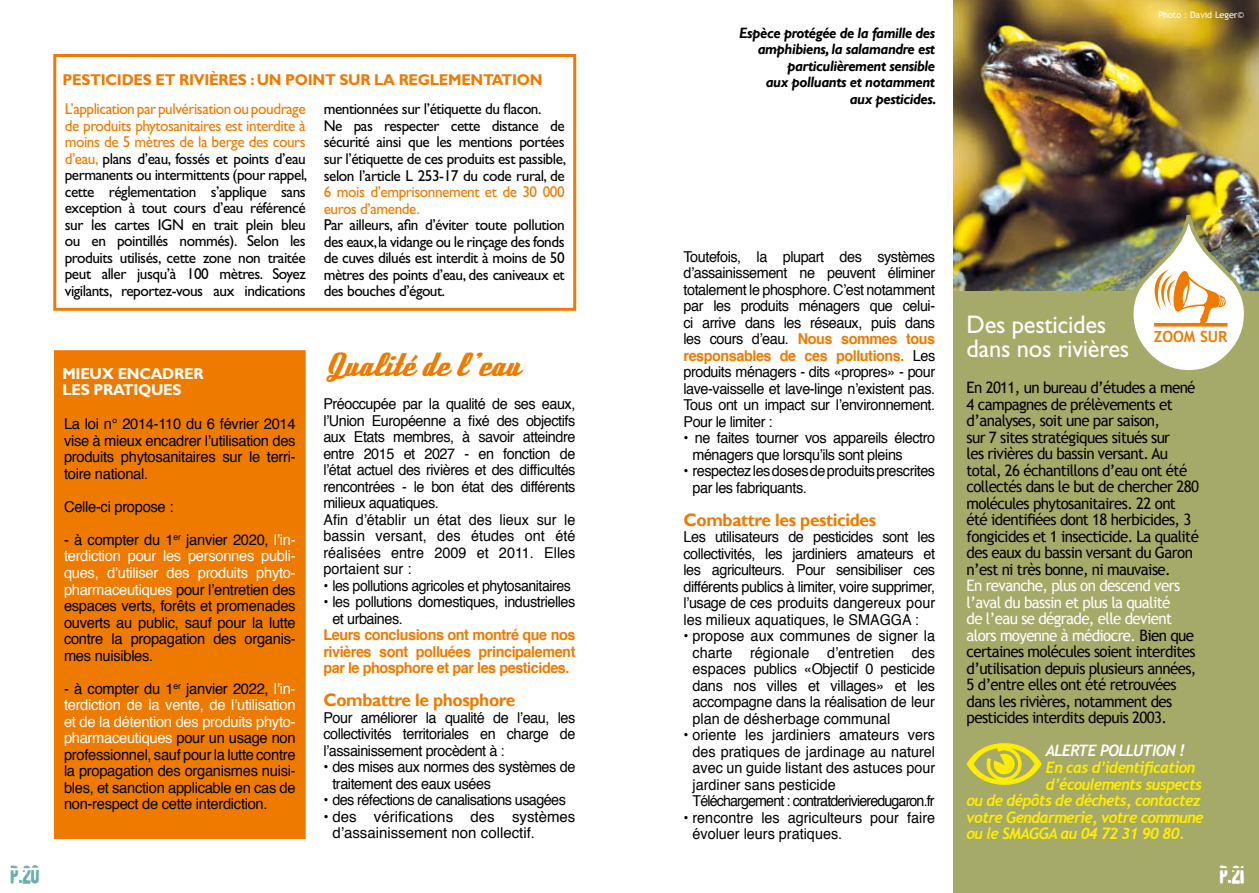
<style>
.page{position:relative;width:1259px;height:893px;background:#fff}
.page>*{position:absolute;margin:0;border:0;box-sizing:border-box;transform-origin:0 0}
.t1{font:39px "Waterline";color:#6bafab;scale:.9 1}
.t2{font:39px "Waterline";color:#fff;scale:.9 1}
.t3{font:31.5px "Deftone Stylus";color:#ee7b00;scale:.96 1}
.t4{font:25.5px/24px "Gill Sans";letter-spacing:-.01em;color:#fff;scale:.96 1}
.t5{font:700 18px "Gill Sans";letter-spacing:-.02em;color:#ee7b00;scale:.96 1}
.t6{font:15.75px/16.5px "Gill Sans";letter-spacing:-.03em;color:#000;text-align:justify}
.t7{font:15.75px/16.5px "Trebuchet MS";letter-spacing:-.04em;color:#000;scale:.96 1}
.t8{font:italic 700 15.75px "Trebuchet";letter-spacing:-.04em;color:#ffed00;scale:.96 1}
.t9{font:700 15.75px "Gill Sans";letter-spacing:-.02em;color:#ee7b00;scale:.96 1}
.t10{font:15.75px/16.5px "Gill Sans";letter-spacing:-.03em;color:#ee7b00}
.t11{font:700 15.75px/16.5px "Gill Sans";letter-spacing:-.02em;color:#fff;scale:.96 1}
.t12{font:italic 700 15.75px "Trebuchet";letter-spacing:-.04em;color:#fff;scale:.96 1}
.t13{font:700 15.3px "Trebuchet MS";color:#ee7b00}
.t14{font:15px/16.5px "Helvetica";letter-spacing:-.03em;color:#000;scale:.96 1}
.t15{font:15px/16.5px "Helvetica";letter-spacing:-.03em;color:#000;text-align:justify}
.t16{font:15px/16.5px "Helvetica";color:#000;scale:.96 1}
.t17{font:italic 700 15px/16.5px "Gill Sans";letter-spacing:-.03em;color:#000;text-align:right;scale:.96 1}
.t18{font:700 15px/16.5px "Helvetica";letter-spacing:-.03em;color:#ee7b00;text-align:justify;scale:.96 1}
.t19{font:15px/16.5px "Helvetica";color:#000}
.t20{font:15px "Helvetica";letter-spacing:-.03em;color:#000;scale:.94 1}
.t21{font:9px "Trebuchet MS";color:#fff}
.s1{color:#ee7b00}
.s2{color:#fff}
.s3{font-weight:700;color:#ee7b00}
</style>
<div class="page">
<img style="left:954px;top:0;width:305px;height:292px">
<div style="left:954px;top:292px;width:305px;height:601px;background:#a6aa69"></div>
<div style="left:53px;top:54px;width:523px;height:257px;border:3px solid #ee7b00"></div>
<div style="left:55px;top:351px;width:250px;height:487px;background:#ee7b00"></div>
<div style="left:54px;top:350px;width:252px;height:489px;border:2px solid #ee7b00"></div>
<svg style="left:966px;top:743px;width:75px;height:42px"></svg>
<img style="left:1127px;top:195px;width:122px;height:175px">
<p class="t9" style="left:63px;top:70px;width:501px">PESTICIDES ET RIVIÈRES : UN POINT SUR LA REGLEMENTATION</p>
<p class="t6" style="left:65px;top:101px;width:244px"><span class="s1">L’application par pulvérisation ou poudrage de produits phytosanitaires est interdite à moins de 5 mètres de la berge des cours d’eau,</span> plans d’eau, fossés et points d’eau permanents ou intermittents (pour rappel, cette réglementation s’applique sans exception à tout cours d’eau référencé sur les cartes IGN en trait plein bleu ou en pointillés nommés). Selon les produits utilisés, cette zone non traitée peut aller jusqu’à 100 mètres. Soyez vigilants, reportez-vous aux indications</p>
<p class="t6" style="left:324px;top:101px;width:244px;text-align:left">mentionnées sur l’étiquette du flacon.<br>Ne pas respecter cette distance de sécurité ainsi que les mentions portées sur l’étiquette de ces produits est passible, selon l’article L 253-17 du code rural, de</p>
<p class="t10" style="left:324px;top:184px;width:242px">6 mois d’emprisonnement et de 30 000 euros d’amende.</p>
<p class="t6" style="left:324px;top:217px;width:242px">Par ailleurs, afin d’éviter toute pollution des eaux, la vidange ou le rinçage des fonds de cuves dilués est interdit à moins de 50 mètres des points d’eau, des caniveaux et des bouches d’égout.</p>
<p class="t11" style="left:63px;top:365px;width:148px">MIEUX ENCADRER<br>LES PRATIQUES</p>
<p class="t15" style="left:64px;top:416px;width:233px">La loi n° 2014-110 du 6 février 2014 vise à mieux encadrer l’utilisation des produits phytosanitaires sur le terri&shy;toire national.</p>
<p class="t15" style="left:64px;top:499px;width:111px">Celle-ci propose :</p>
<p class="t15" style="left:64px;top:532px;width:233px">- à compter du 1<sup>er</sup> janvier 2020, <span class="s2">l’in&shy;terdiction pour les personnes publi&shy;ques, d’utiliser des produits phyto&shy;pharmaceutiques</span> pour l’entretien des espaces verts, forêts et promenades ouverts au public, sauf pour la lutte contre la propagation des organis&shy;mes nuisibles.</p>
<p class="t15" style="left:64px;top:680px;width:233px">- à compter du 1<sup>er</sup> janvier 2022, <span class="s2">l’in&shy;terdiction de la vente, de l’utilisation et de la détention des produits phyto&shy;pharmaceutiques</span> pour un usage non professionnel, sauf pour la lutte contre la propagation des organismes nuisi&shy;bles, et sanction applicable en cas de non-respect de cette interdiction.</p>
<h2 class="t3" style="left:323px;top:345px;width:203px">Qualité de l’eau</h2>
<p class="t14" style="left:323px;top:396px;width:264px">Préoccupée par la qualité de ses eaux, l’Union Européenne a fixé des objectifs aux Etats membres, à savoir atteindre entre 2015 et 2027 - en fonction de l’état actuel des rivières et des difficultés rencontrées - le bon état des différents milieux aquatiques.<br>Afin d’établir un état des lieux sur le bassin versant, des études ont été réalisées entre 2009 et 2011. Elles portaient sur :</p>
<p class="t20" style="left:323px;top:574px;width:265px">• les pollutions agricoles et phytosanitaires</p>
<p class="t14" style="left:332px;top:594px;width:255px;text-indent:-9px">• les pollutions domestiques, industrielles et urbaines.</p>
<p class="t18" style="left:323px;top:627px;width:264px">Leurs conclusions ont montré que nos rivières sont polluées principalement par le phosphore et par les pesticides.</p>
<p class="t5" style="left:323px;top:689px;width:202px">Combattre le phosphore</p>
<p class="t14" style="left:323px;top:710px;width:264px;text-align:justify">Pour améliorer la qualité de l’eau, les collectivités territoriales en charge de l’assainissement procèdent à :</p>
<p class="t14" style="left:332px;top:759px;width:255px;text-indent:-9px">• des mises aux normes des systèmes de traitement des eaux usées</p>
<p class="t14" style="left:323px;top:792px;width:254px">• des réfections de canalisations usagées</p>
<p class="t19" style="left:332px;top:809px;width:244px;text-indent:-9px">• des vérifications des systèmes d’assainissement non collectif.</p>
<p class="t17" style="left:739px;top:25px;width:207px">Espèce protégée de la famille des amphibiens, la salamandre est particulièrement sensible<br>aux polluants et notamment<br>aux pesticides.</p>
<p class="t21" style="left:1158px;top:10px;width:87px">Photo : David Leger©</p>
<p class="t14" style="left:683px;top:248px;width:264px;text-align:justify">Toutefois, la plupart des systèmes d’assainissement ne peuvent éliminer totalement le phosphore. C’est notamment par les produits ménagers que celui&shy;ci arrive dans les réseaux, puis dans les cours d’eau. <span class="s3">Nous sommes tous responsables de ces pollutions.</span> Les produits ménagers - dits «propres» - pour lave-vaisselle et lave-linge n’existent pas.<br>Tous ont un impact sur l’environnement.<br>Pour le limiter :</p>
<p class="t14" style="left:692px;top:430px;width:254px;text-indent:-9px">• ne faites tourner vos appareils électro ménagers que lorsqu’ils sont pleins</p>
<p class="t14" style="left:692px;top:463px;width:254px;text-indent:-9px">• respectez les doses de produits prescrites par les fabriquants.</p>
<p class="t5" style="left:683px;top:509px;width:202px">Combattre les pesticides</p>
<p class="t14" style="left:683px;top:529px;width:264px;text-align:justify">Les utilisateurs de pesticides sont les collectivités, les jardiniers amateurs et les agriculteurs. Pour sensibiliser ces différents publics à limiter, voire supprimer, l’usage de ces produits dangereux pour les milieux aquatiques, le SMAGGA :</p>
<p class="t14" style="left:692px;top:628px;width:254px;text-align:justify;text-indent:-9px">• propose aux communes de signer la charte régionale d’entretien des espaces publics «Objectif 0 pesticide dans nos villes et villages» et les accompagne dans la réalisation de leur plan de désherbage communal</p>
<p class="t16" style="left:692px;top:727px;width:254px;text-indent:-9px">• oriente les jardiniers amateurs vers des pratiques de jardinage au naturel avec un guide listant des astuces pour jardiner sans pesticide<br>Téléchargement : contratderivieredugaron.fr</p>
<p class="t16" style="left:692px;top:809px;width:254px;text-indent:-9px">• rencontre les agriculteurs pour faire évoluer leurs pratiques.</p>
<h3 class="t4" style="left:966px;top:312px;width:171px">Des pesticides dans nos rivières</h3>
<p class="t13" style="left:1153px;top:327px;width:75px">ZOOM SUR</p>
<p class="t7" style="left:966px;top:380px;width:244px">En 2011, un bureau d’études a mené 4 campagnes de prélèvements et d’analyses, soit une par saison,<br>sur 7 sites stratégiques situés sur<br>les rivières du bassin versant. Au total, 26 échantillons d’eau ont été collectés dans le but de chercher 280 molécules phytosanitaires. 22 ont été identifiées dont 18 herbicides, 3 fongicides et 1 insecticide. La qualité des eaux du bassin versant du Garon n’est ni très bonne, ni mauvaise.</p>
<p class="t7" style="left:966px;top:578px;width:241px"><span class="s2">En revanche, plus on descend vers l’aval du bassin et plus la qualité<br>de l’eau se dégrade, elle devient alors moyenne à médiocre.</span> Bien que certaines molécules soient interdites d’utilisation depuis plusieurs années, 5 d’entre elles ont été retrouvées dans les rivières, notamment des pesticides interdits depuis 2003.</p>
<p class="t12" style="left:1046px;top:741px;width:146px">Alerte poll ution !</p>
<p class="t8" style="left:1046px;top:758px;width:157px">En cas d’identification</p>
<p class="t8" style="left:1046px;top:774px;width:164px">d’écoulements suspects</p>
<p class="t8" style="left:966px;top:791px;width:246px">ou de dépôts de déchets, contactez</p>
<p class="t8" style="left:966px;top:807px;width:248px">votre Gendarmerie, votre commune</p>
<p class="t8" style="left:966px;top:824px;width:229px">ou le SMAGGA au 04 72 31 90 80.</p>
<h1 class="t1" style="left:11px;top:848px;width:33px">p.20</h1>
<h1 class="t2" style="left:1219px;top:848px;width:29px">p.21</h1>
</div>
